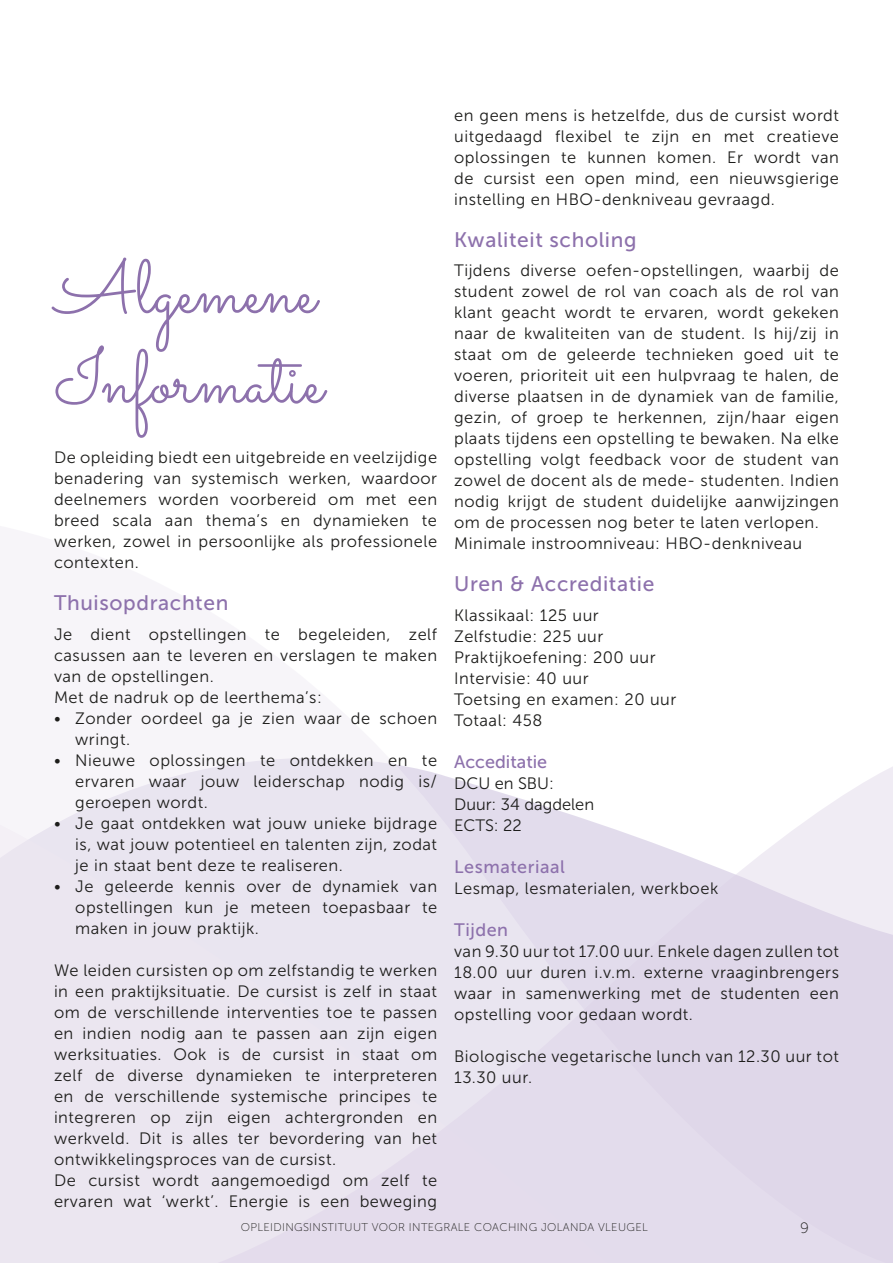
<style>
.page{position:relative;width:893px;height:1263px;background:#fff}
.page>*{position:absolute;margin:0;border:0;box-sizing:border-box;transform-origin:0 0}
.t1{font:75px "Sacramento";color:#8d71ac}
.Textkörper{font:21px "Museo Sans 500";letter-spacing:.03em;color:#8d71ac}
.Textkörper-2{font:18px "Museo Sans 500";letter-spacing:.03em;color:#8d71ac}
.Textkörper-3{font:18px "Museo Sans 500";color:#8d71ac}
.Textkörper-4{font:16.5px/21px "Museo Sans 300";letter-spacing:.03em;color:#1d1d1b;text-align:justify}
.Textkörper-5{font:16.5px "Museo Sans 300";color:#1d1d1b}
.t2{font:15px "Museo Sans 100";color:#1d1d1b}
.t3{font:11.25px "Museo Sans 100";letter-spacing:.03em;color:#1d1d1b}
</style>
<div class="page">
<svg style="left:0;top:775px;width:177px;height:488px;fill:#ebe6f0"></svg>
<svg style="left:177px;top:758px;width:716px;height:505px"></svg>
<p class="t1" style="left:55px;top:242px;width:262px">Algemene</p>
<p class="t1" style="left:55px;top:332px;width:269px">Informatie</p>
<p class="Textkörper-4" style="left:54px;top:447px;width:385px">De opleiding biedt een uitgebreide en veelzijdige benadering van systemisch werken, waardoor deelnemers worden voorbereid om met een breed scala aan thema’s en dynamieken te werken, zowel in persoonlijke als professionele contexten.</p>
<p class="Textkörper" style="left:54px;top:591px;width:176px">Thuisopdrachten</p>
<p class="Textkörper-4" style="left:54px;top:624px;width:385px">Je dient opstellingen te begeleiden, zelf casussen aan te leveren en verslagen te maken van de opstellingen.</p>
<p class="Textkörper-4" style="left:54px;top:687px;width:269px">Met de nadruk op de leerthema’s:</p>
<p class="Textkörper-4" style="left:75px;top:708px;width:363px;text-indent:-21px">• Zonder oordeel ga je zien waar de schoen wringt.</p>
<p class="Textkörper-4" style="left:75px;top:750px;width:363px;text-indent:-21px">• Nieuwe oplossingen te ontdekken en te ervaren waar jouw leiderschap nodig is/ geroepen wordt.</p>
<p class="Textkörper-4" style="left:75px;top:813px;width:363px;text-indent:-21px">• Je gaat ontdekken wat jouw unieke bijdrage is, wat jouw potentieel en talenten zijn, zodat je in staat bent deze te realiseren.</p>
<p class="Textkörper-4" style="left:75px;top:876px;width:363px;text-indent:-21px">• Je geleerde kennis over de dynamiek van opstellingen kun je meteen toepasbaar te maken in jouw praktijk.</p>
<p class="Textkörper-4" style="left:54px;top:960px;width:385px">We leiden cursisten op om zelfstandig te werken in een praktijksituatie. De cursist is zelf in staat om de verschillende interventies toe te passen en indien nodig aan te passen aan zijn eigen werksituaties. Ook is de cursist in staat om zelf de diverse dynamieken te interpreteren en de verschillende systemische principes te integreren op zijn eigen achtergronden en werkveld. Dit is alles ter bevordering van het ontwikkelingsproces van de cursist.</p>
<p class="Textkörper-4" style="left:54px;top:1170px;width:385px">De cursist wordt aangemoedigd om zelf te ervaren wat ‘werkt’. Energie is een beweging</p>
<p class="Textkörper-4" style="left:454px;top:105px;width:386px">en geen mens is hetzelfde, dus de cursist wordt uitgedaagd flexibel te zijn en met creatieve oplossingen te kunnen komen. Er wordt van de cursist een open mind, een nieuwsgierige instelling en HBO-denkniveau gevraagd.</p>
<p class="Textkörper" style="left:454px;top:228px;width:184px">Kwaliteit scholing</p>
<p class="Textkörper-4" style="left:454px;top:260px;width:386px">Tijdens diverse oefen-opstellingen, waarbij de student zowel de rol van coach als de rol van klant geacht wordt te ervaren, wordt gekeken naar de kwaliteiten van de student. Is hij/zij in staat om de geleerde technieken goed uit te voeren, prioriteit uit een hulpvraag te halen, de diverse plaatsen in de dynamiek van de familie, gezin, of groep te herkennen, zijn/haar eigen plaats tijdens een opstelling te bewaken. Na elke opstelling volgt feedback voor de student van zowel de docent als de mede- studenten. Indien nodig krijgt de student duidelijke aanwijzingen om de processen nog beter te laten verlopen.</p>
<p class="Textkörper-4" style="left:454px;top:533px;width:350px">Minimale instroomniveau: HBO-denkniveau</p>
<p class="Textkörper" style="left:454px;top:573px;width:202px">Uren &amp; Accreditatie</p>
<p class="Textkörper-4" style="left:454px;top:605px;width:146px">Klassikaal: 125 uur</p>
<p class="Textkörper-4" style="left:454px;top:626px;width:151px">Zelfstudie: 225 uur</p>
<p class="Textkörper-4" style="left:454px;top:647px;width:203px">Praktijkoefening: 200 uur</p>
<p class="Textkörper-4" style="left:454px;top:668px;width:136px">Intervisie: 40 uur</p>
<p class="Textkörper-4" style="left:454px;top:689px;width:224px">Toetsing en examen: 20 uur</p>
<p class="Textkörper-4" style="left:454px;top:710px;width:90px">Totaal: 458</p>
<p class="Textkörper-3" style="left:454px;top:752px;width:95px">Acceditatie</p>
<p class="Textkörper-4" style="left:454px;top:773px;width:101px">DCU en SBU:</p>
<p class="Textkörper-5" style="left:454px;top:795px;width:142px">Duur: 34 dagdelen</p>
<p class="Textkörper-4" style="left:454px;top:815px;width:69px">ECTS: 22</p>
<p class="Textkörper-2" style="left:454px;top:857px;width:112px">Lesmateriaal</p>
<p class="Textkörper-4" style="left:454px;top:878px;width:266px">Lesmap, lesmaterialen, werkboek</p>
<p class="Textkörper-2" style="left:454px;top:920px;width:55px">Tijden</p>
<p class="Textkörper-4" style="left:454px;top:941px;width:386px">van 9.30 uur tot 17.00 uur. Enkele dagen zullen tot 18.00 uur duren i.v.m. externe vraaginbrengers waar in samenwerking met de studenten een opstelling voor gedaan wordt.</p>
<p class="Textkörper-4" style="left:454px;top:1046px;width:386px">Biologische vegetarische lunch van 12.30 uur tot<br>13.30 uur.</p>
<p class="t3" style="left:241px;top:1221px;width:409px">OPLEIDINGSINSTITUUT VOOR INTEGRALE COACHING JOLANDA VLEUGEL</p>
<p class="t2" style="left:800px;top:1220px;width:10px">9</p>
</div>
